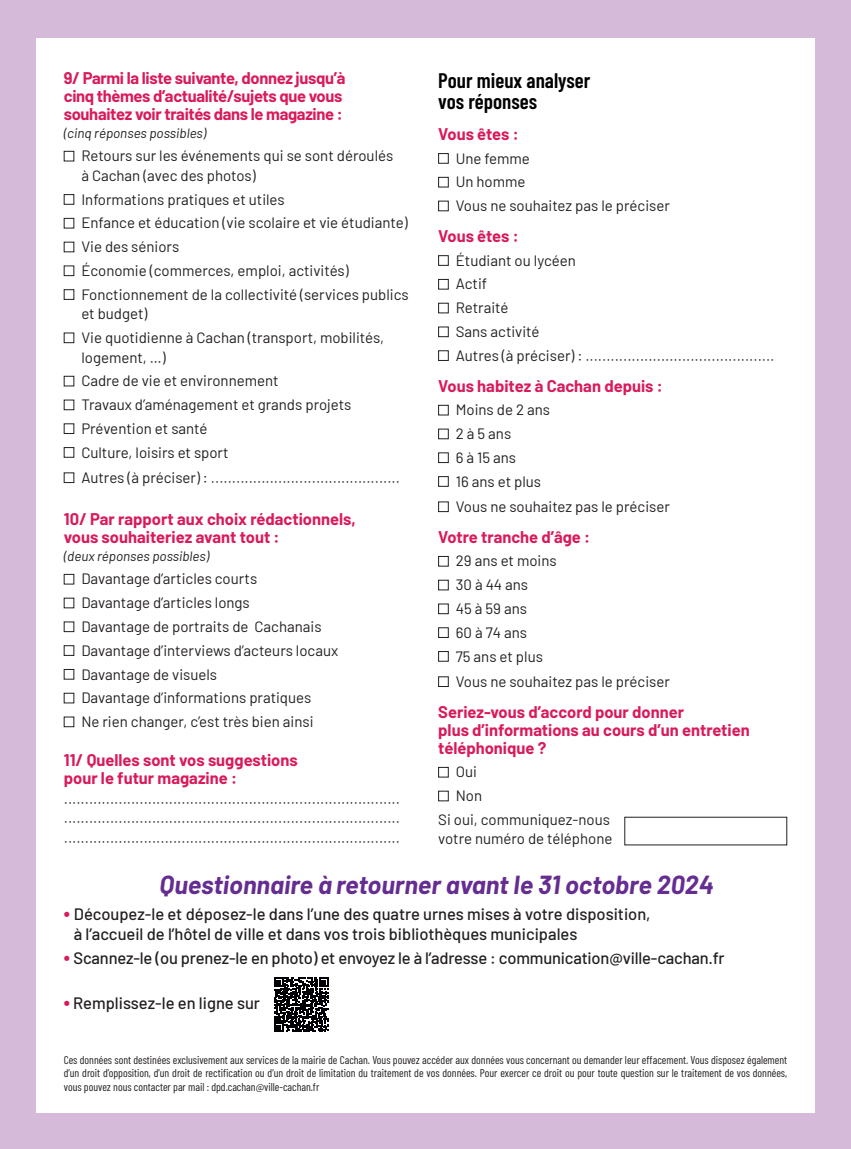
<style>
.page{position:relative;width:851px;height:1149px;background:#fff}
.page>*{position:absolute;margin:0;border:0;box-sizing:border-box;transform-origin:0 0}
.t1{font:italic 700 25.5px "Barlow";color:#652d91}
.t2{font:600 21px/21px "Barlow Condensed";color:#000001}
.t3{font:700 16.5px/18px "Barlow";color:#d91a5b}
.t4{font:500 16.5px/19.5px "Barlow";color:#231f20}
.t5{font:700 16.5px/18px "Barlow";letter-spacing:-.02em;color:#d91a5b}
.t6{font:15px/23.7px "Barlow";color:#231f20}
.t7{font:300 15px/19.5px "Barlow";color:#231f20;text-align:justify}
.t8{font:italic 13.5px "Barlow";color:#231f20}
.t9{font:11.25px/13.5px "Barlow Condensed";color:#231f20;text-align:justify}
.s1{font-weight:400}
.s2{font-weight:300}
.s3{font-weight:700;font-size:19.5px;color:#d91a5b}
</style>
<div class="page">
<div style="left:0;top:0;width:850px;height:1148px;background:#d5bad9"></div>
<div style="left:36px;top:39px;width:778px;height:1073px;background:#fff"></div>
<div style="left:64px;top:574px;width:10px;height:10px;border:1px solid #231f20"></div>
<div style="left:64px;top:645px;width:10px;height:10px;border:1px solid #231f20"></div>
<div style="left:64px;top:669px;width:10px;height:10px;border:1px solid #231f20"></div>
<div style="left:64px;top:692px;width:10px;height:11px;border:1px solid #231f20"></div>
<div style="left:438px;top:153px;width:10px;height:10px;border:1px solid #231f20"></div>
<div style="left:438px;top:177px;width:10px;height:10px;border:1px solid #231f20"></div>
<div style="left:438px;top:201px;width:10px;height:10px;border:1px solid #231f20"></div>
<div style="left:438px;top:255px;width:10px;height:10px;border:1px solid #231f20"></div>
<div style="left:438px;top:279px;width:10px;height:10px;border:1px solid #231f20"></div>
<div style="left:438px;top:303px;width:10px;height:10px;border:1px solid #231f20"></div>
<div style="left:438px;top:326px;width:10px;height:11px;border:1px solid #231f20"></div>
<div style="left:438px;top:350px;width:10px;height:10px;border:1px solid #231f20"></div>
<div style="left:438px;top:405px;width:10px;height:10px;border:1px solid #231f20"></div>
<div style="left:438px;top:428px;width:10px;height:11px;border:1px solid #231f20"></div>
<div style="left:438px;top:452px;width:10px;height:11px;border:1px solid #231f20"></div>
<div style="left:438px;top:476px;width:10px;height:10px;border:1px solid #231f20"></div>
<div style="left:438px;top:501px;width:10px;height:11px;border:1px solid #231f20"></div>
<div style="left:438px;top:556px;width:10px;height:10px;border:1px solid #231f20"></div>
<div style="left:438px;top:579px;width:10px;height:11px;border:1px solid #231f20"></div>
<div style="left:438px;top:603px;width:10px;height:11px;border:1px solid #231f20"></div>
<div style="left:438px;top:627px;width:10px;height:10px;border:1px solid #231f20"></div>
<div style="left:438px;top:651px;width:10px;height:10px;border:1px solid #231f20"></div>
<div style="left:438px;top:766px;width:10px;height:11px;border:1px solid #231f20"></div>
<div style="left:438px;top:790px;width:10px;height:11px;border:1px solid #231f20"></div>
<div style="left:64px;top:151px;width:10px;height:10px;border:1px solid #231f20"></div>
<div style="left:64px;top:194px;width:10px;height:10px;border:1px solid #231f20"></div>
<div style="left:64px;top:218px;width:10px;height:10px;border:1px solid #231f20"></div>
<div style="left:64px;top:265px;width:10px;height:11px;border:1px solid #231f20"></div>
<div style="left:64px;top:289px;width:10px;height:10px;border:1px solid #231f20"></div>
<div style="left:64px;top:332px;width:10px;height:11px;border:1px solid #231f20"></div>
<div style="left:64px;top:376px;width:10px;height:10px;border:1px solid #231f20"></div>
<div style="left:64px;top:399px;width:10px;height:11px;border:1px solid #231f20"></div>
<div style="left:64px;top:447px;width:10px;height:10px;border:1px solid #231f20"></div>
<svg style="left:274px;top:977px;width:54px;height:54px"></svg>
<p class="t5" style="left:64px;top:67px;width:283px">9/ Parmi la liste suivante, donnez jusqu’à cinq thèmes d’actualité/sujets que vous souhaitez voir traités dans le magazine :</p>
<p class="t8" style="left:64px;top:123px;width:144px">(cinq réponses possibles)</p>
<p class="t6" style="left:81px;top:145px;width:313px;line-height:19.5px">Retours sur les événements qui se sont déroulés à Cachan (avec des photos)</p>
<p class="t6" style="left:81px;top:186px;width:329px">Informations pratiques et utiles<br>Enfance et éducation (vie scolaire et vie étudiante)<br>Vie des séniors<br>Économie (commerces, emploi, activités)<br>Fonctionnement de la collectivité (services publics</p>
<p class="t6" style="left:81px;top:301px;width:304px">et budget)<br>Vie quotidienne à Cachan (transport, mobilités,</p>
<p class="t6" style="left:81px;top:344px;width:271px">logement, …)<br>Cadre de vie et environnement<br>Travaux d’aménagement et grands projets<br>Prévention et santé<br>Culture, loisirs et sport</p>
<p class="t7" style="left:81px;top:466px;width:320px"><span class="s1">Autres (à préciser) :</span> .............................................</p>
<p class="t3" style="left:64px;top:508px;width:293px">10/ Par rapport aux choix rédactionnels, vous souhaiteriez avant tout :</p>
<p class="t8" style="left:64px;top:546px;width:147px">(deux réponses possibles)</p>
<p class="t6" style="left:81px;top:566px;width:258px">Davantage d’articles courts<br>Davantage d’articles longs<br>Davantage de portraits de Cachanais Davantage d’interviews d’acteurs locaux Davantage de visuels<br>Davantage d’informations pratiques<br>Ne rien changer, c’est très bien ainsi</p>
<p class="t3" style="left:64px;top:749px;width:235px">11/ Quelles sont vos suggestions pour le futur magazine :</p>
<p class="t7" style="left:64px;top:787px;width:338px">................................................................................ ................................................................................ ................................................................................</p>
<h2 class="t2" style="left:438px;top:69px;width:153px">Pour mieux analyser vos réponses</h2>
<p class="t3" style="left:438px;top:124px;width:82px">Vous êtes :</p>
<p class="t6" style="left:455px;top:145px;width:215px">Une femme<br>Un homme<br>Vous ne souhaitez pas le préciser</p>
<p class="t3" style="left:438px;top:226px;width:82px">Vous êtes :</p>
<p class="t6" style="left:455px;top:247px;width:320px">Étudiant ou lycéen<br>Actif<br>Retraité<br>Sans activité<br>Autres (à préciser) : <span class="s2">.............................................</span></p>
<p class="t3" style="left:438px;top:375px;width:226px">Vous habitez à Cachan depuis :</p>
<p class="t6" style="left:455px;top:397px;width:96px">Moins de 2 ans<br>2 à 5 ans<br>6 à 15 ans<br>16 ans et plus</p>
<p class="t6" style="left:455px;top:493px;width:215px">Vous ne souhaitez pas le préciser</p>
<p class="t3" style="left:438px;top:526px;width:153px">Votre tranche d’âge :</p>
<p class="t6" style="left:455px;top:548px;width:102px">29 ans et moins<br>30 à 44 ans<br>45 à 59 ans<br>60 à 74 ans<br>75 ans et plus</p>
<p class="t6" style="left:455px;top:668px;width:215px">Vous ne souhaitez pas le préciser</p>
<p class="t3" style="left:438px;top:701px;width:313px">Seriez-vous d’accord pour donner<br>plus d’informations au cours d’un entretien téléphonique ?</p>
<p class="t6" style="left:455px;top:758px;width:23px">Oui</p>
<p class="t6" style="left:455px;top:782px;width:28px">Non</p>
<p class="t6" style="left:438px;top:806px;width:173px">Si oui, communiquez-nous</p>
<p class="t6" style="left:438px;top:825px;width:176px">votre numéro de téléphone</p>
<h1 class="t1" style="left:160px;top:866px;width:555px">Questionnaire à retourner avant le 31 octobre 2024</h1>
<p class="t4" style="left:74px;top:902px;width:578px;text-indent:-10px"><span class="s3">•</span> Découpez-le et déposez-le dans l’une des quatre urnes mises à votre disposition, à l’accueil de l’hôtel de ville et dans vos trois bibliothèques municipales</p>
<p class="t4" style="left:64px;top:946px;width:662px"><span class="s3">•</span> Scannez-le (ou prenez-le en photo) et envoyez le à l’adresse : communication@ville-cachan.fr</p>
<p class="t4" style="left:64px;top:991px;width:198px"><span class="s3">•</span> Remplissez-le en ligne sur</p>
<p class="t9" style="left:64px;top:1051px;width:724px">Ces données sont destinées exclusivement aux services de la mairie de Cachan. Vous pouvez accéder aux données vous concernant ou demander leur effacement. Vous disposez également d’un droit d’opposition, d’un droit de rectification ou d’un droit de limitation du traitement de vos données. Pour exercer ce droit ou pour toute question sur le traitement de vos données, vous pouvez nous contacter par mail : dpd.cachan@ville-cachan.fr</p>
</div>
